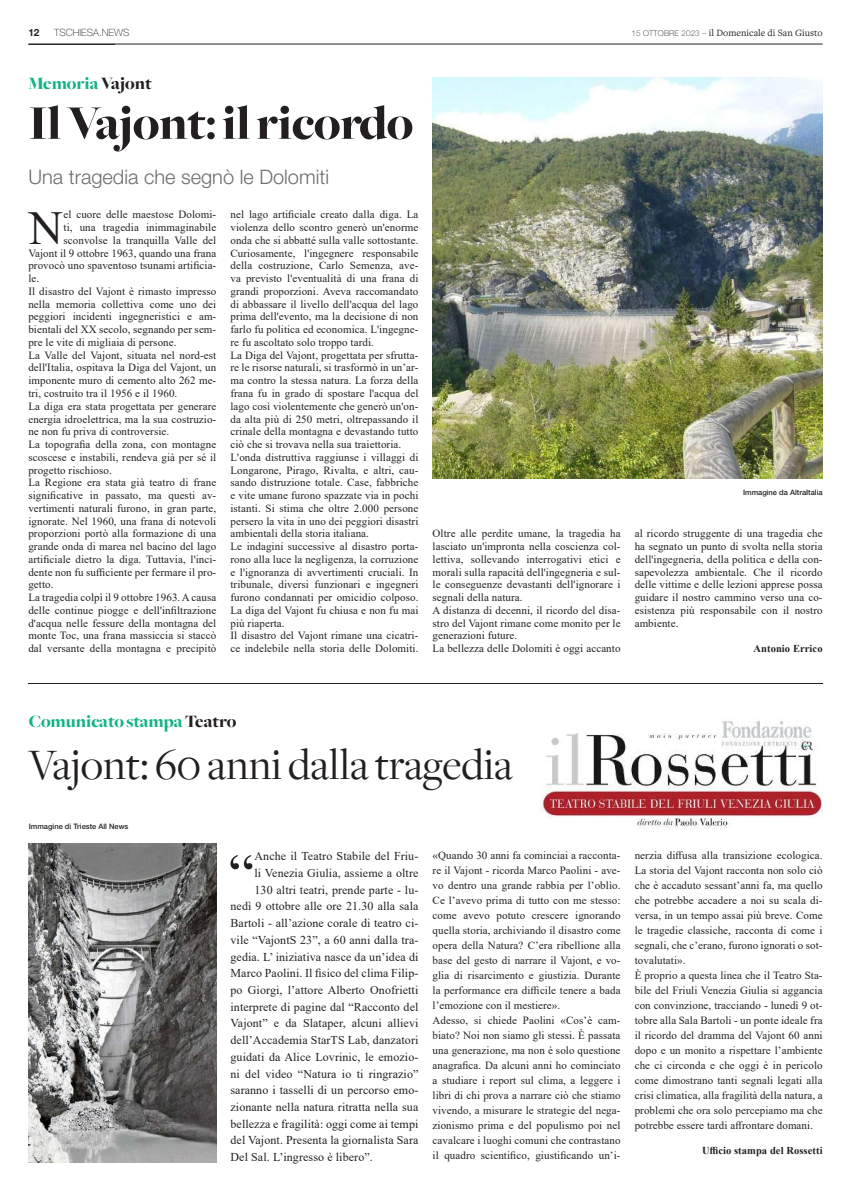
<style>
.page{position:relative;width:851px;height:1191px;background:#fff}
.page>*{position:absolute;margin:0;border:0;box-sizing:border-box;transform-origin:0 0}
.t1{font:57.2px "Times New Roman";color:#231f20}
.t2{font:900 50px "Freight Big";letter-spacing:-.01em;color:#231f20}
.t3{font:47.3px "Times New Roman";color:#231f20}
.t4{font:45px "Freight Disp";color:#231f20}
.t5{font:300 20px "Helvetica Neue LT Std";color:#6c6d70}
.t6{font:900 18px "Freight Big";color:#12b385}
.t7{font:12px "Times New Roman";letter-spacing:.01em;color:#231f20}
.t8{font:11px/12.8px "Times New Roman";letter-spacing:.01em;color:#231f20}
.t9{font:700 10.5px "Times New Roman";letter-spacing:.01em;color:#231f20}
.t10{font:10px "Freight Text Pro";color:#231f20}
.t11{font:100 10px "Helvetica Neue LT Std";color:#231f20}
.t12{font:700 10px "Helvetica Neue LT Std";color:#231f20}
.t13{font:500 7.5px "Helvetica Neue LT Std";color:#231f20}
.s1{font-family:"Helvetica Neue LT Std";font-weight:100;font-size:8px}
.s2{color:#231f20}
</style>
<div class="page">
<hr style="left:28px;top:44px;width:794px;height:1px;background:#231f20">
<img style="left:432px;top:78px;width:390px;height:401px">
<img style="left:540px;top:720px;width:282px;height:109px">
<hr style="left:28px;top:683px;width:795px;height:1px;background:#231f20">
<img style="left:28px;top:843px;width:188px;height:319px">
<p class="t12" style="left:28px;top:26px;width:13px">12</p>
<p class="t11" style="left:54px;top:26px;width:77px">TSCHIESA.NEWS</p>
<p class="t10" style="left:631px;top:26px;width:192px"><span class="s1">15 OTTOBRE 2023 –</span> il Domenicale di San Giusto</p>
<h3 class="t6" style="left:28px;top:74px;width:125px">Memoria <span class="s2">Vajont</span></h3>
<h2 class="t2" style="left:28px;top:95px;width:386px">Il Vajont: il ricordo</h2>
<h3 class="t5" style="left:28px;top:164px;width:302px">Una tragedia che segnò le Dolomiti</h3>
<h3 class="t3" style="left:29px;top:195px;width:36px">N</h3>
<p class="t8" style="left:63px;top:208px;width:154px">el cuore delle maestose Dolomi-</p>
<p class="t8" style="left:230px;top:208px;width:189px">nel lago artificiale creato dalla diga. La violenza dello scontro generò un'enorme onda che si abbatté sulla valle sottostante.<br>Curiosamente, l'ingegnere responsabile della costruzione, Carlo Semenza, ave&shy;va previsto l'eventualità di una frana di grandi proporzioni. Aveva raccomandato di abbassare il livello dell'acqua del lago prima dell'evento, ma la decisione di non farlo fu politica ed economica. L'ingegne&shy;re fu ascoltato solo troppo tardi.<br>La Diga del Vajont, progettata per sfrutta&shy;re le risorse naturali, si trasformò in un’ar&shy;ma contro la stessa natura. La forza della frana fu in grado di spostare l'acqua del lago così violentemente che generò un'on&shy;da alta più di 250 metri, oltrepassando il crinale della montagna e devastando tutto ciò che si trovava nella sua traiettoria.<br>L'onda distruttiva raggiunse i villaggi di Longarone, Pirago, Rivalta, e altri, cau&shy;sando distruzione totale. Case, fabbriche e vite umane furono spazzate via in pochi istanti. Si stima che oltre 2.000 persone persero la vita in uno dei peggiori disastri ambientali della storia italiana.<br>Le indagini successive al disastro porta&shy;rono alla luce la negligenza, la corruzione e l'ignoranza di avvertimenti cruciali. In tribunale, diversi funzionari e ingegneri furono condannati per omicidio colposo.<br>La diga del Vajont fu chiusa e non fu mai più riaperta.<br>Il disastro del Vajont rimane una cicatri&shy;ce indelebile nella storia delle Dolomiti.</p>
<p class="t8" style="left:63px;top:221px;width:154px">ti, una tragedia inimmaginabile</p>
<p class="t8" style="left:63px;top:233px;width:154px">sconvolse la tranquilla Valle del</p>
<p class="t8" style="left:28px;top:246px;width:189px">Vajont il 9 ottobre 1963, quando una frana</p>
<p class="t8" style="left:28px;top:259px;width:189px">provocò uno spaventoso tsunami artificia-</p>
<p class="t8" style="left:28px;top:272px;width:12px">le.</p>
<p class="t8" style="left:28px;top:284px;width:189px">Il disastro del Vajont è rimasto impresso</p>
<p class="t8" style="left:28px;top:297px;width:189px">nella memoria collettiva come uno dei</p>
<p class="t8" style="left:28px;top:310px;width:189px">peggiori incidenti ingegneristici e am-</p>
<p class="t8" style="left:28px;top:323px;width:189px">bientali del XX secolo, segnando per sem-</p>
<p class="t8" style="left:28px;top:335px;width:150px">pre le vite di migliaia di persone.</p>
<p class="t8" style="left:28px;top:348px;width:189px">La Valle del Vajont, situata nel nord-est</p>
<p class="t8" style="left:28px;top:361px;width:189px">dell'Italia, ospitava la Diga del Vajont, un</p>
<p class="t8" style="left:28px;top:374px;width:189px">imponente muro di cemento alto 262 me-</p>
<p class="t8" style="left:28px;top:386px;width:150px">tri, costruito tra il 1956 e il 1960.</p>
<p class="t8" style="left:28px;top:399px;width:189px">La diga era stata progettata per generare</p>
<p class="t8" style="left:28px;top:412px;width:189px">energia idroelettrica, ma la sua costruzio-</p>
<p class="t8" style="left:28px;top:425px;width:142px">ne non fu priva di controversie.</p>
<p class="t8" style="left:28px;top:437px;width:189px">La topografia della zona, con montagne</p>
<p class="t8" style="left:28px;top:450px;width:189px">scoscese e instabili, rendeva già per sé il</p>
<p class="t8" style="left:28px;top:463px;width:85px">progetto rischioso.</p>
<p class="t8" style="left:28px;top:476px;width:189px">La Regione era stata già teatro di frane</p>
<p class="t8" style="left:28px;top:488px;width:189px">significative in passato, ma questi av-</p>
<p class="t8" style="left:28px;top:501px;width:189px">vertimenti naturali furono, in gran parte,</p>
<p class="t8" style="left:28px;top:514px;width:189px">ignorate. Nel 1960, una frana di notevoli</p>
<p class="t8" style="left:28px;top:527px;width:189px">proporzioni portò alla formazione di una</p>
<p class="t8" style="left:28px;top:539px;width:189px">grande onda di marea nel bacino del lago</p>
<p class="t8" style="left:28px;top:552px;width:189px">artificiale dietro la diga. Tuttavia, l'inci-</p>
<p class="t8" style="left:28px;top:565px;width:189px">dente non fu sufficiente per fermare il pro-</p>
<p class="t8" style="left:28px;top:578px;width:27px">getto.</p>
<p class="t8" style="left:28px;top:591px;width:189px">La tragedia colpì il 9 ottobre 1963. A causa</p>
<p class="t8" style="left:28px;top:603px;width:189px">delle continue piogge e dell'infiltrazione</p>
<p class="t8" style="left:28px;top:616px;width:189px">d'acqua nelle fessure della montagna del</p>
<p class="t8" style="left:28px;top:629px;width:189px">monte Toc, una frana massiccia si staccò</p>
<p class="t8" style="left:28px;top:642px;width:189px">dal versante della montagna e precipitò</p>
<p class="t13" style="left:743px;top:487px;width:81px">Immagine da AltraItalia</p>
<p class="t8" style="left:432px;top:527px;width:189px">Oltre alle perdite umane, la tragedia ha lasciato un'impronta nella coscienza col&shy;lettiva, sollevando interrogativi etici e morali sulla rapacità dell'ingegneria e sul&shy;le conseguenze devastanti dell'ignorare i segnali della natura.<br>A distanza di decenni, il ricordo del disa&shy;stro del Vajont rimane come monito per le generazioni future.<br>La bellezza delle Dolomiti è oggi accanto</p>
<p class="t8" style="left:634px;top:527px;width:189px;text-align:justify">al ricordo struggente di una tragedia che ha segnato un punto di svolta nella storia dell'ingegneria, della politica e della con&shy;sapevolezza ambientale. Che il ricordo delle vittime e delle lezioni apprese possa guidare il nostro cammino verso una co&shy;esistenza più responsabile con il nostro ambiente.</p>
<p class="t9" style="left:753px;top:641px;width:71px">Antonio Errico</p>
<h3 class="t6" style="left:29px;top:711px;width:209px">Comunicato stampa <span class="s2">Teatro</span></h3>
<h3 class="t4" style="left:28px;top:740px;width:486px">Vajont: 60 anni dalla tragedia</h3>
<p class="t13" style="left:29px;top:822px;width:101px">Immagine di Trieste All News</p>
<h1 class="t1" style="left:228px;top:834px;width:27px">“</h1>
<p class="t7" style="left:254px;top:848px;width:165px">Anche il Teatro Stabile del Friu-</p>
<p class="t7" style="left:254px;top:864px;width:165px">li Venezia Giulia, assieme a oltre</p>
<p class="t7" style="left:254px;top:881px;width:165px">130 altri teatri, prende parte - lu-</p>
<p class="t7" style="left:230px;top:898px;width:189px">nedì 9 ottobre alle ore 21.30 alla sala</p>
<p class="t7" style="left:230px;top:914px;width:189px">Bartoli - all’azione corale di teatro ci-</p>
<p class="t7" style="left:230px;top:931px;width:189px">vile “VajontS 23”, a 60 anni dalla tra-</p>
<p class="t7" style="left:230px;top:948px;width:189px">gedia. L’ iniziativa nasce da un’idea di</p>
<p class="t7" style="left:230px;top:964px;width:189px">Marco Paolini. Il fisico del clima Filip-</p>
<p class="t7" style="left:230px;top:981px;width:189px">po Giorgi, l’attore Alberto Onofrietti</p>
<p class="t7" style="left:230px;top:998px;width:189px">interprete di pagine dal “Racconto del</p>
<p class="t7" style="left:230px;top:1015px;width:189px">Vajont” e da Slataper, alcuni allievi</p>
<p class="t7" style="left:230px;top:1031px;width:189px">dell’Accademia StarTS Lab, danzatori</p>
<p class="t7" style="left:230px;top:1048px;width:189px">guidati da Alice Lovrinic, le emozio-</p>
<p class="t7" style="left:230px;top:1065px;width:189px">ni del video “Natura io ti ringrazio”</p>
<p class="t7" style="left:230px;top:1081px;width:189px">saranno i tasselli di un percorso emo-</p>
<p class="t7" style="left:230px;top:1098px;width:189px">zionante nella natura ritratta nella sua</p>
<p class="t7" style="left:230px;top:1115px;width:189px">bellezza e fragilità: oggi come ai tempi</p>
<p class="t7" style="left:230px;top:1131px;width:189px">del Vajont. Presenta la giornalista Sara</p>
<p class="t7" style="left:230px;top:1148px;width:144px">Del Sal. L’ingresso è libero”.</p>
<p class="t8" style="left:432px;top:847px;width:189px;line-height:15px">«Quando 30 anni fa cominciai a racconta&shy;re il Vajont - ricorda Marco Paolini - ave&shy;vo dentro una grande rabbia per l’oblìo.<br>Ce l’avevo prima di tutto con me stesso: come avevo potuto crescere ignorando quella storia, archiviando il disastro come opera della Natura? C’era ribellione alla base del gesto di narrare il Vajont, e vo&shy;glia di risarcimento e giustizia. Durante la performance era difficile tenere a bada l’emozione con il mestiere».<br>Adesso, si chiede Paolini «Cos’è cam&shy;biato? Noi non siamo gli stessi. È passata una generazione, ma non è solo questione anagrafica. Da alcuni anni ho cominciato a studiare i report sul clima, a leggere i libri di chi prova a narrare ciò che stiamo vivendo, a misurare le strategie del nega&shy;zionismo prima e del populismo poi nel cavalcare i luoghi comuni che contrastano il quadro scientifico, giustificando un’i-</p>
<p class="t8" style="left:634px;top:847px;width:189px;line-height:15px">nerzia diffusa alla transizione ecologica.<br>La storia del Vajont racconta non solo ciò che è accaduto sessant’anni fa, ma quello che potrebbe accadere a noi su scala di&shy;versa, in un tempo assai più breve. Come le tragedie classiche, racconta di come i segnali, che c’erano, furono ignorati o sot&shy;tovalutati».<br>È proprio a questa linea che il Teatro Sta&shy;bile del Friuli Venezia Giulia si aggancia con convinzione, tracciando - lunedì 9 ot&shy;tobre alla Sala Bartoli - un ponte ideale fra il ricordo del dramma del Vajont 60 anni dopo e un monito a rispettare l’ambiente che ci circonda e che oggi è in pericolo come dimostrano tanti segnali legati alla crisi climatica, alla fragilità della natura, a problemi che ora solo percepiamo ma che potrebbe essere tardi affrontare domani.</p>
<p class="t9" style="left:702px;top:1143px;width:122px">Ufficio stampa del Rossetti</p>
</div>
